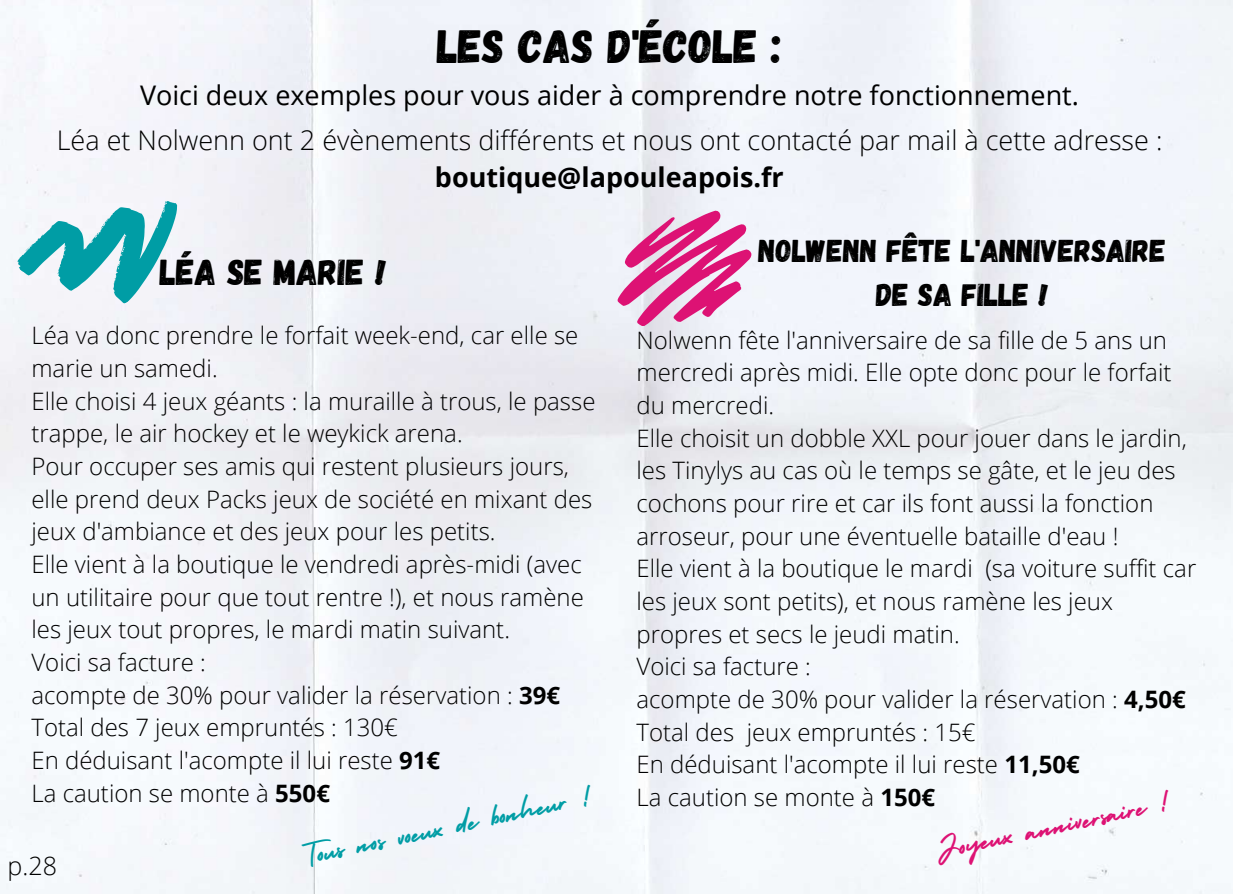
<style>
.page{position:relative;width:1233px;height:894px;background:#fff}
.page>*{position:absolute;margin:0;border:0;box-sizing:border-box;transform-origin:0 0}
.t1{font:46.5px "Gagalin";color:#000}
.t2{font:36px "Holiday";color:#009da5}
.t3{font:36px "Holiday";color:#dd1274}
.t4{font:36px "Gagalin";color:#000}
.t5{font:31.5px/43.8px "Gagalin";color:#000;text-align:center}
.t6{font:300 27px "Open Sans";color:#000}
.t7{font:27px "Open Sans";color:#000}
.t8{font:700 27px "Open Sans";color:#000}
.t9{font:300 25.05px "Open Sans";color:#000}
.t10{font:300 24px/32.7px "Open Sans";color:#000}
.s1{font-weight:700}
</style>
<div class="page">
<svg style="left:18px;top:201px;width:159px;height:102px"></svg>
<svg style="left:617px;top:210px;width:135px;height:116px"></svg>
<h1 class="t1" style="left:437px;top:17px;width:346px">LES CAS D'ÉCOLE :</h1>
<p class="t7" style="left:140px;top:77px;width:941px">Voici deux exemples pour vous aider à comprendre notre fonctionnement.</p>
<p class="t6" style="left:57px;top:122px;width:1107px">Léa et Nolwenn ont 2 évènements différents et nous ont contacté par mail à cette adresse :</p>
<p class="t8" style="left:435px;top:158px;width:350px">boutique@lapouleapois.fr</p>
<h2 class="t4" style="left:160px;top:250px;width:228px">LÉA SE MARIE !</h2>
<p class="t10" style="left:31px;top:318px;width:566px">Léa va donc prendre le forfait week-end, car elle se marie un samedi.<br>Elle choisi 4 jeux géants : la muraille à trous, le passe trappe, le air hockey et le weykick arena.<br>Pour occuper ses amis qui restent plusieurs jours, elle prend deux Packs jeux de société en mixant des jeux d'ambiance et des jeux pour les petits.<br>Elle vient à la boutique le vendredi après-midi (avec un utilitaire pour que tout rentre !), et nous ramène les jeux tout propres, le mardi matin suivant.<br>Voici sa facture :<br>acompte de 30% pour valider la réservation : <span class="s1">39€ </span>Total des 7 jeux empruntés : 130€<br>En déduisant l'acompte il lui reste <span class="s1">91€<br></span>La caution se monte à <span class="s1">550€</span></p>
<h2 class="t2" style="left:298px;top:834px;width:298px;rotate:-12deg">Tous nos voeux de bonheur !</h2>
<p class="t9" style="left:8px;top:848px;width:51px">p.28</p>
<h3 class="t5" style="left:759px;top:229px;width:409px">NOLWENN FÊTE L'ANNIVERSAIRE<br>DE SA FILLE !</h3>
<p class="t10" style="left:637px;top:323px;width:561px">Nolwenn fête l'anniversaire de sa fille de 5 ans un mercredi après midi. Elle opte donc pour le forfait du mercredi.<br>Elle choisit un dobble XXL pour jouer dans le jardin, les Tinylys au cas où le temps se gâte, et le jeu des cochons pour rire et car ils font aussi la fonction arroseur, pour une éventuelle bataille d'eau !<br>Elle vient à la boutique le mardi (sa voiture suffit car les jeux sont petits), et nous ramène les jeux propres et secs le jeudi matin.<br>Voici sa facture :<br>acompte de 30% pour valider la réservation : <span class="s1">4,50€ </span>Total des jeux empruntés : 15€<br>En déduisant l'acompte il lui reste <span class="s1">11,50€<br></span>La caution se monte à <span class="s1">150€</span></p>
<h2 class="t3" style="left:930px;top:828px;width:243px;rotate:-12deg">Joyeux anniversaire !</h2>
</div>
